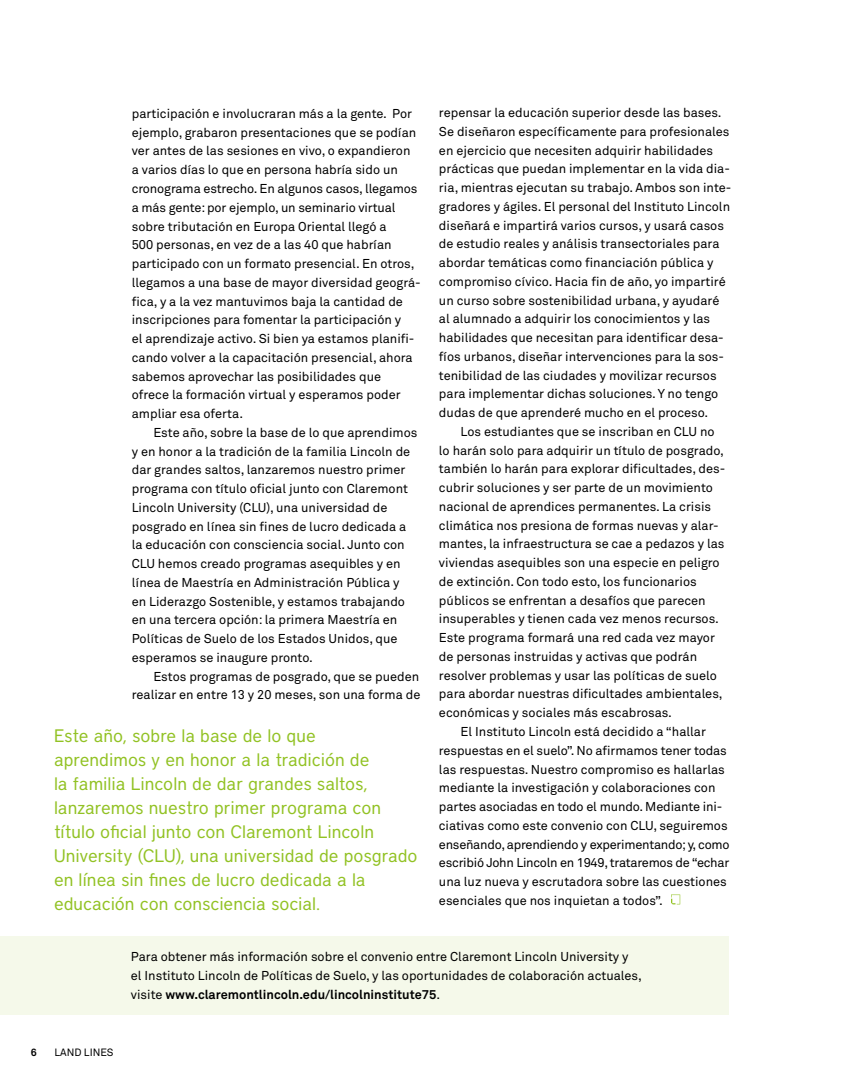
<style>
.page{position:relative;width:864px;height:1080px;background:#fff}
.page>*{position:absolute;margin:0;border:0;box-sizing:border-box;transform-origin:0 0}
.t1{font:18px/24px "District";color:#92c224}
.t2{font:12.75px/18.8px "Akkurat Pro";color:#000}
.t3{font:12.75px "Akkurat Pro";letter-spacing:-.02em;color:#000}
.t4{font:10.5px "Akkurat Pro";color:#000}
.t5{font:700 10.5px "Akkurat Pro";color:#000}
.s1{font-weight:700}
</style>
<div class="page">
<svg style="left:671px;top:895px;width:9px;height:9px"></svg>
<div style="left:0;top:936px;width:729px;height:79px;background:#f5f9ea"></div>
<p class="t2" style="left:132px;top:105px;width:291px">participación e involucraran más a la gente. Por ejemplo, grabaron presentaciones que se podían ver antes de las sesiones en vivo, o expandieron a varios días lo que en persona habría sido un cronograma estrecho. En algunos casos, llegamos a más gente: por ejemplo, un seminario virtual sobre tributación en Europa Oriental llegó a<br>500 personas, en vez de a las 40 que habrían participado con un formato presencial. En otros, llegamos a una base de mayor diversidad geográ&shy;fica, y a la vez mantuvimos baja la cantidad de inscripciones para fomentar la participación y<br>el aprendizaje activo. Si bien ya estamos planifi&shy;cando volver a la capacitación presencial, ahora sabemos aprovechar las posibilidades que ofrece la formación virtual y esperamos poder ampliar esa oferta.</p>
<p class="t2" style="left:132px;top:423px;width:287px;text-indent:22px">Este año, sobre la base de lo que aprendimos y en honor a la tradición de la familia Lincoln de dar grandes saltos, lanzaremos nuestro primer programa con título oficial junto con Claremont Lincoln University (CLU), una universidad de posgrado en línea sin fines de lucro dedicada a la educación con consciencia social. Junto con CLU hemos creado programas asequibles y en línea de Maestría en Administración Pública y<br>en Liderazgo Sostenible, y estamos trabajando en una tercera opción: la primera Maestría en Políticas de Suelo de los Estados Unidos, que esperamos se inaugure pronto.</p>
<p class="t2" style="left:132px;top:667px;width:290px;text-align:right">Estos programas de posgrado, que se pueden realizar en entre 13 y 20 meses, son una forma de</p>
<p class="t1" style="left:54px;top:723px;width:365px">Este año, sobre la base de lo que<br>aprendimos y en honor a la tradición de<br>la familia Lincoln de dar grandes saltos, lanzaremos nuestro primer programa con título oficial junto con Claremont Lincoln University (CLU), una universidad de posgrado en línea sin fines de lucro dedicada a la educación con consciencia social.</p>
<p class="t2" style="left:439px;top:104px;width:294px">repensar la educación superior desde las bases.<br>Se diseñaron específicamente para profesionales en ejercicio que necesiten adquirir habilidades prácticas que puedan implementar en la vida dia&shy;ria, mientras ejecutan su trabajo. Ambos son inte&shy;gradores y ágiles. El personal del Instituto Lincoln diseñará e impartirá varios cursos, y usará casos de estudio reales y análisis transectoriales para abordar temáticas como financiación pública y compromiso cívico. Hacia fin de año, yo impartiré un curso sobre sostenibilidad urbana, y ayudaré al alumnado a adquirir los conocimientos y las habilidades que necesitan para identificar desa&shy;fíos urbanos, diseñar intervenciones para la sos&shy;tenibilidad de las ciudades y movilizar recursos para implementar dichas soluciones. Y no tengo dudas de que aprenderé mucho en el proceso.</p>
<p class="t2" style="left:461px;top:422px;width:256px">Los estudiantes que se inscriban en CLU no</p>
<p class="t2" style="left:439px;top:441px;width:287px">lo harán solo para adquirir un título de posgrado,</p>
<p class="t2" style="left:439px;top:460px;width:288px">también lo harán para explorar dificultades, des-</p>
<p class="t2" style="left:439px;top:479px;width:275px">cubrir soluciones y ser parte de un movimiento</p>
<p class="t2" style="left:439px;top:497px;width:274px">nacional de aprendices permanentes. La crisis</p>
<p class="t2" style="left:439px;top:516px;width:281px">climática nos presiona de formas nuevas y alar-</p>
<p class="t2" style="left:439px;top:535px;width:287px">mantes, la infraestructura se cae a pedazos y las</p>
<p class="t2" style="left:439px;top:554px;width:282px">viviendas asequibles son una especie en peligro</p>
<p class="t2" style="left:439px;top:572px;width:259px">de extinción. Con todo esto, los funcionarios</p>
<p class="t2" style="left:439px;top:591px;width:268px">públicos se enfrentan a desafíos que parecen</p>
<p class="t2" style="left:439px;top:610px;width:281px">insuperables y tienen cada vez menos recursos.</p>
<p class="t2" style="left:439px;top:629px;width:277px">Este programa formará una red cada vez mayor</p>
<p class="t2" style="left:439px;top:648px;width:260px">de personas instruidas y activas que podrán</p>
<p class="t2" style="left:439px;top:666px;width:280px">resolver problemas y usar las políticas de suelo</p>
<p class="t2" style="left:439px;top:685px;width:285px">para abordar nuestras dificultades ambientales,</p>
<p class="t2" style="left:439px;top:704px;width:235px">económicas y sociales más escabrosas.</p>
<p class="t2" style="left:461px;top:723px;width:247px">El Instituto Lincoln está decidido a “hallar</p>
<p class="t2" style="left:439px;top:741px;width:289px">respuestas en el suelo”. No afirmamos tener todas</p>
<p class="t2" style="left:439px;top:760px;width:287px">las respuestas. Nuestro compromiso es hallarlas</p>
<p class="t2" style="left:439px;top:779px;width:278px">mediante la investigación y colaboraciones con</p>
<p class="t2" style="left:439px;top:798px;width:285px">partes asociadas en todo el mundo. Mediante ini-</p>
<p class="t2" style="left:439px;top:816px;width:290px">ciativas como este convenio con CLU, seguiremos</p>
<p class="t3" style="left:439px;top:837px;width:292px">enseñando, aprendiendo y experimentando; y, como</p>
<p class="t3" style="left:439px;top:855px;width:292px">escribió John Lincoln en 1949, trataremos de “echar</p>
<p class="t2" style="left:439px;top:873px;width:289px">una luz nueva y escrutadora sobre las cuestiones</p>
<p class="t2" style="left:439px;top:891px;width:225px">esenciales que nos inquietan a todos”.</p>
<p class="t2" style="left:131px;top:948px;width:512px">Para obtener más información sobre el convenio entre Claremont Lincoln University y el Instituto Lincoln de Políticas de Suelo, y las oportunidades de colaboración actuales, visite <span class="s1">www.claremontlincoln.edu/lincolninstitute75</span>.</p>
<p class="t5" style="left:31px;top:1046px;width:7px">6</p>
<p class="t4" style="left:55px;top:1047px;width:61px">LAND LINES</p>
</div>
